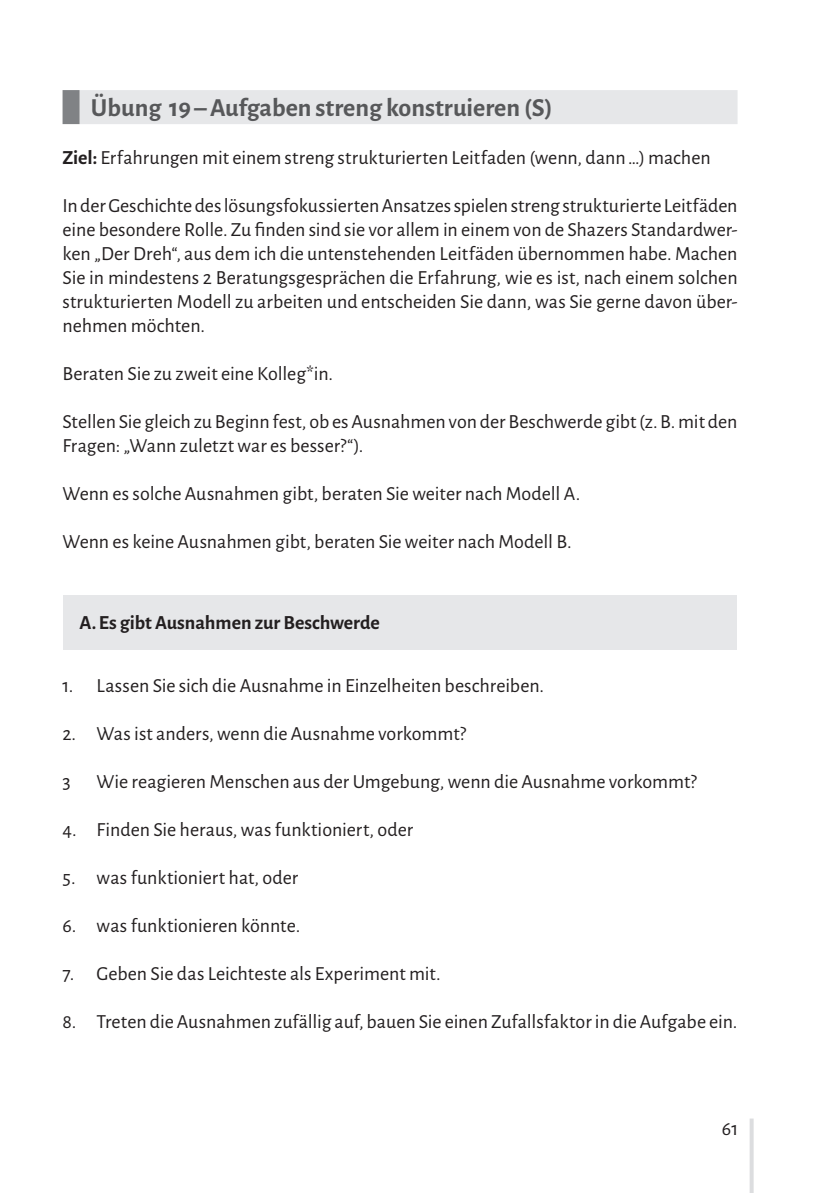
<style>
.page{position:relative;width:840px;height:1193px;background:#fff}
.page>*{position:absolute;margin:0;border:0;box-sizing:border-box;transform-origin:0 0}
.t1{font:700 26px "Alegreya Sans";color:#57585a}
.t2{font:20px/24px "Alegreya Sans";color:#231f20;text-align:justify}
.t3{font:700 20px "Alegreya Sans";color:#231f20}
.s1{font-weight:700}
</style>
<div class="page">
<svg style="left:749px;top:1118px;width:4px;height:74px"></svg>
<div style="left:80px;top:90px;width:657px;height:34px;background:#e6e7e9"></div>
<div style="left:63px;top:90px;width:17px;height:34px;background:#808285"></div>
<div style="left:64px;top:595px;width:672px;height:54px;background:#e6e7e9"></div>
<h1 class="t1" style="left:91px;top:88px;width:463px">Übung 19 – Aufgaben streng konstruieren (S)</h1>
<p class="t2" style="left:63px;top:144px;width:649px"><span class="s1">Ziel:</span> Erfahrungen mit einem streng strukturierten Leitfaden (wenn, dann…) machen</p>
<p class="t2" style="left:63px;top:192px;width:676px">In der Geschichte des lösungsfokussierten Ansatzes spielen streng strukturierte Leitfäden eine besondere Rolle. Zu finden sind sie vor allem in einem von de Shazers Standardwer&shy;ken „Der Dreh“, aus dem ich die untenstehenden Leitfäden übernommen habe. Machen Sie in mindestens 2 Beratungsgesprächen die Erfahrung, wie es ist, nach einem solchen strukturierten Modell zu arbeiten und entscheiden Sie dann, was Sie gerne davon über&shy;nehmen möchten.</p>
<p class="t2" style="left:63px;top:360px;width:272px">Beraten Sie zu zweit eine Kolleg*in.</p>
<p class="t2" style="left:63px;top:408px;width:676px">Stellen Sie gleich zu Beginn fest, ob es Ausnahmen von der Beschwerde gibt (z.B. mit den<br>Fragen: „Wann zuletzt war es besser?“).</p>
<p class="t2" style="left:63px;top:480px;width:519px">Wenn es solche Ausnahmen gibt, beraten Sie weiter nach Modell A.</p>
<p class="t2" style="left:63px;top:528px;width:510px">Wenn es keine Ausnahmen gibt, beraten Sie weiter nach Modell B.</p>
<p class="t3" style="left:80px;top:607px;width:302px">A. Es gibt Ausnahmen zur Beschwerde</p>
<p class="t2" style="left:63px;top:672px;width:483px">1. Lassen Sie sich die Ausnahme in Einzelheiten beschreiben.</p>
<p class="t2" style="left:63px;top:720px;width:405px">2. Was ist anders, wenn die Ausnahme vorkommt?</p>
<p class="t2" style="left:63px;top:768px;width:10px">3</p>
<p class="t2" style="left:97px;top:768px;width:601px">Wie reagieren Menschen aus der Umgebung, wenn die Ausnahme vorkommt?</p>
<p class="t2" style="left:63px;top:816px;width:352px">4. Finden Sie heraus, was funktioniert, oder</p>
<p class="t2" style="left:63px;top:864px;width:237px">5. was funktioniert hat, oder</p>
<p class="t2" style="left:63px;top:912px;width:239px">6. was funktionieren könnte.</p>
<p class="t2" style="left:63px;top:960px;width:379px">7. Geben Sie das Leichteste als Experiment mit.</p>
<p class="t2" style="left:63px;top:1008px;width:676px">8. Treten die Ausnahmen zufällig auf, bauen Sie einen Zufallsfaktor in die Aufgabe ein.</p>
<p class="t2" style="left:722px;top:1114px;width:18px">61</p>
</div>
